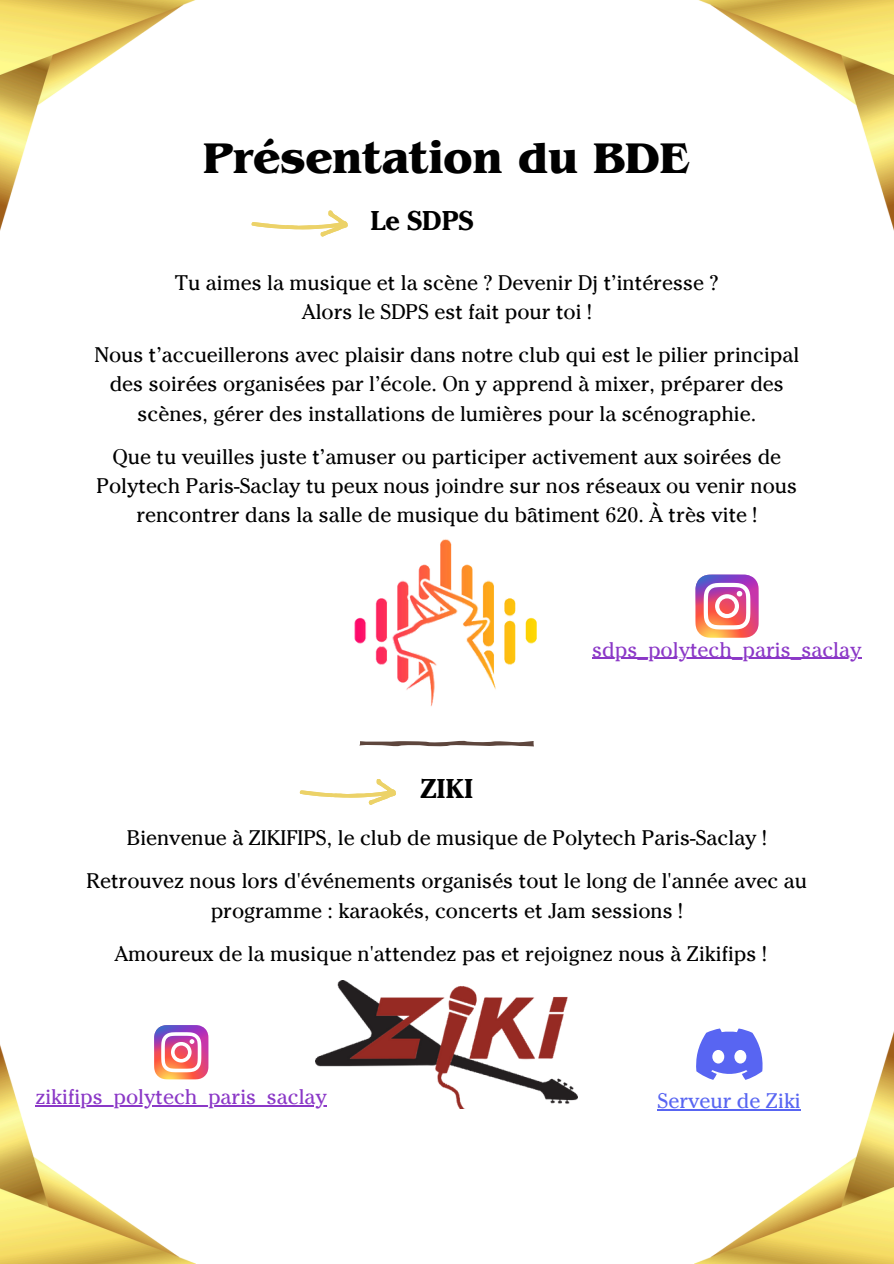
<style>
.page{position:relative;width:894px;height:1264px;background:#fff}
.page>*{position:absolute;margin:0;border:0;box-sizing:border-box;transform-origin:0 0}
.t1{font:700 45px "Benguiat Pro ITC";color:#000}
.t2{font:700 27px "Cheltenham Pro";color:#000}
.t3{font:21px/29.2px "Cheltenham Pro";color:#000;text-align:center}
.t4{font:21px "Cheltenham Pro";color:#8b38c7}
.t5{font:21px "Cheltenham Pro";color:#5865f2}
</style>
<div class="page">
<img style="left:698px;top:0;width:195px;height:227px">
<img style="left:0;top:0;width:196px;height:231px">
<img style="left:694px;top:1035px;width:199px;height:228px">
<img style="left:0;top:1044px;width:196px;height:219px">
<img style="left:315px;top:981px;width:262px;height:127px">
<img style="left:354px;top:539px;width:183px;height:168px">
<svg style="left:251px;top:211px;width:97px;height:25px"></svg>
<svg style="left:695px;top:574px;width:63px;height:63px"></svg>
<hr style="left:592px;top:658px;width:269px;height:1px;background:#8b38c7">
<svg style="left:300px;top:779px;width:96px;height:25px"></svg>
<svg style="left:154px;top:1025px;width:54px;height:54px"></svg>
<hr style="left:35px;top:1105px;width:292px;height:1px;background:#8b38c7">
<svg style="left:359px;top:740px;width:175px;height:7px"></svg>
<svg style="left:696px;top:1028px;width:66px;height:51px"></svg>
<hr style="left:657px;top:1109px;width:143px;height:1px;background:#5865f2">
<p class="t1" style="left:203px;top:142px;width:487px">Présentation du BDE</p>
<p class="t2" style="left:370px;top:211px;width:105px">Le SDPS</p>
<p class="t3" style="left:175px;top:271px;width:545px">Tu aimes la musique et la scène ? Devenir Dj t’intéresse ?<br>Alors le SDPS est fait pour toi !</p>
<p class="t3" style="left:94px;top:343px;width:706px">Nous t’accueillerons avec plaisir dans notre club qui est le pilier principal des soirées organisées par l’école. On y apprend à mixer, préparer des scènes, gérer des installations de lumières pour la scénographie.</p>
<p class="t3" style="left:96px;top:445px;width:702px">Que tu veuilles juste t’amuser ou participer activement aux soirées de<br>Polytech Paris-Saclay tu peux nous joindre sur nos réseaux ou venir nous rencontrer dans la salle de musique du bâtiment 620. À très vite !</p>
<h2 class="t2" style="left:420px;top:779px;width:54px">ZIKI</h2>
<p class="t4" style="left:592px;top:642px;width:271px">sdps_polytech_paris_saclay</p>
<p class="t3" style="left:127px;top:826px;width:641px">Bienvenue à ZIKIFIPS, le club de musique de Polytech Paris-Saclay !</p>
<p class="t3" style="left:87px;top:869px;width:721px">Retrouvez nous lors d'événements organisés tout le long de l'année avec au programme : karaokés, concerts et Jam sessions !</p>
<p class="t3" style="left:114px;top:941px;width:653px">Amoureux de la musique n'attendez pas et rejoignez nous à Zikifips !</p>
<p class="t4" style="left:35px;top:1089px;width:293px">zikifips_polytech_paris_saclay</p>
<p class="t5" style="left:657px;top:1093px;width:145px">Serveur de Ziki</p>
</div>
